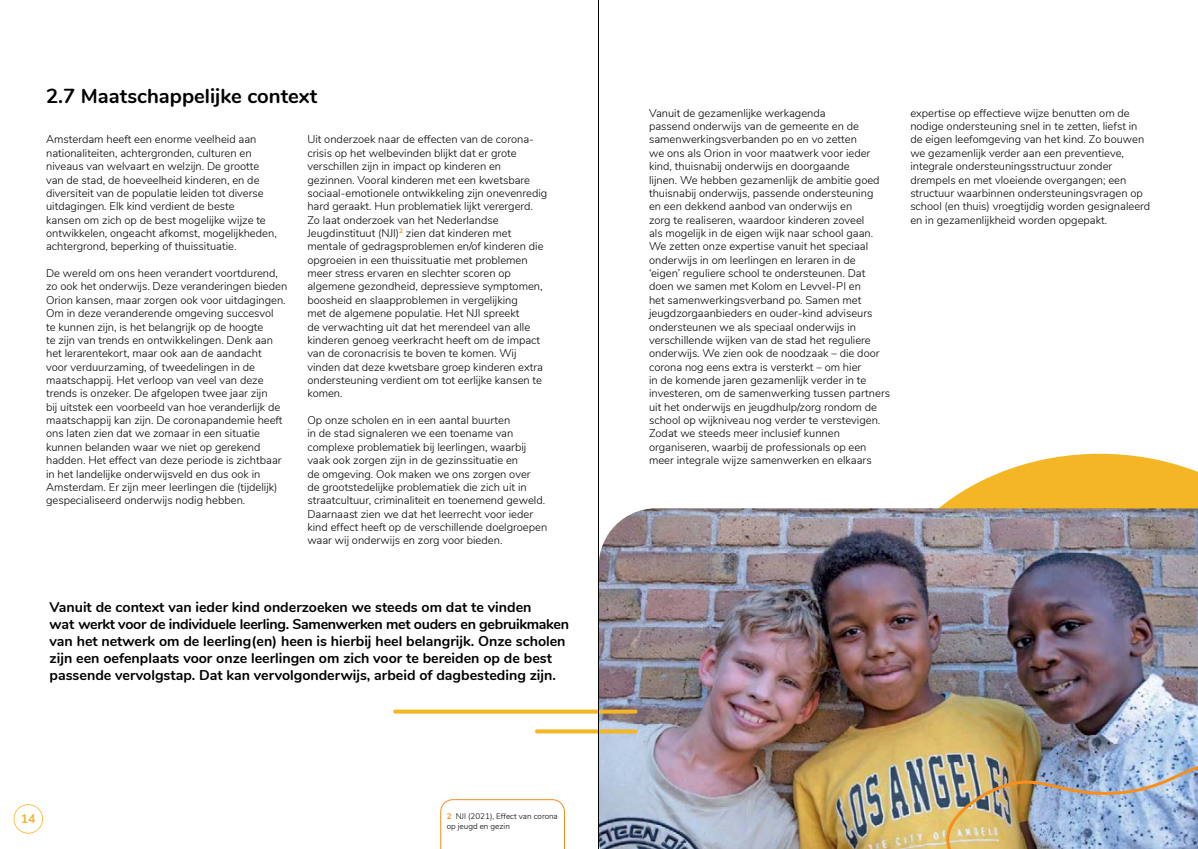
<style>
.page{position:relative;width:1198px;height:849px;background:#fff}
.page>*{position:absolute;margin:0;border:0;box-sizing:border-box;transform-origin:0 0}
.t1{font:700 20.25px "Nunito";color:#000}
.t2{font:700 14.12px/17px "Nunito";color:#000}
.t3{font:700 12.62px "Nunito";color:#f2b436}
.t4{font:300 11.12px/13.4px "Nunito";color:#000}
.t5{font:300 8.12px/9.8px "Nunito";color:#000}
.s1{font-weight:700;color:#f78f1e}
</style>
<div class="page">
<svg style="left:14px;top:804px;width:29px;height:30px"></svg>
<svg style="left:440px;top:799px;width:125px;height:50px"></svg>
<svg style="left:939px;top:454px;width:259px;height:54px;fill:#f5b625"></svg>
<img style="left:599px;top:508px;width:599px;height:341px">
<svg style="left:393px;top:710px;width:244px;height:23px"></svg>
<img style="left:946px;top:764px;width:252px;height:85px">
<hr style="left:598px;top:0;width:1px;height:849px;background:#000">
<h1 class="t1" style="left:46px;top:81px;width:273px">2.7 Maatschappelijke context</h1>
<p class="t4" style="left:46px;top:132px;width:232px">Amsterdam heeft een enorme veelheid aan nationaliteiten, achtergronden, culturen en niveaus van welvaart en welzijn. De grootte van de stad, de hoeveelheid kinderen, en de diversiteit van de populatie leiden tot diverse uitdagingen. Elk kind verdient de beste<br>kansen om zich op de best mogelijke wijze te ontwikkelen, ongeacht afkomst, mogelijkheden, achtergrond, beperking of thuissituatie.</p>
<p class="t4" style="left:46px;top:266px;width:243px">De wereld om ons heen verandert voortdurend, zo ook het onderwijs. Deze veranderingen bieden Orion kansen, maar zorgen ook voor uitdagingen.<br>Om in deze veranderende omgeving succesvol<br>te kunnen zijn, is het belangrijk op de hoogte<br>te zijn van trends en ontwikkelingen. Denk aan het lerarentekort, maar ook aan de aandacht<br>voor verduurzaming, of tweedelingen in de maatschappij. Het verloop van veel van deze trends is onzeker. De afgelopen twee jaar zijn<br>bij uitstek een voorbeeld van hoe veranderlijk de maatschappij kan zijn. De coronapandemie heeft ons laten zien dat we zomaar in een situatie kunnen belanden waar we niet op gerekend hadden. Het effect van deze periode is zichtbaar in het landelijke onderwijsveld en dus ook in Amsterdam. Er zijn meer leerlingen die (tijdelijk) gespecialiseerd onderwijs nodig hebben.</p>
<p class="t4" style="left:307px;top:132px;width:241px">Uit onderzoek naar de effecten van de corona&shy;crisis op het welbevinden blijkt dat er grote verschillen zijn in impact op kinderen en gezinnen. Vooral kinderen met een kwetsbare sociaal-emotionele ontwikkeling zijn onevenredig hard geraakt. Hun problematiek lijkt verergerd.<br>Zo laat onderzoek van het Nederlandse Jeugdinstituut (NJI)<sup>2</sup> zien dat kinderen met mentale of gedragsproblemen en/of kinderen die opgroeien in een thuissituatie met problemen meer stress ervaren en slechter scoren op algemene gezondheid, depressieve symptomen, boosheid en slaapproblemen in vergelijking<br>met de algemene populatie. Het NJI spreekt<br>de verwachting uit dat het merendeel van alle kinderen genoeg veerkracht heeft om de impact van de coronacrisis te boven te komen. Wij vinden dat deze kwetsbare groep kinderen extra ondersteuning verdient om tot eerlijke kansen te komen.</p>
<p class="t4" style="left:307px;top:413px;width:241px">Op onze scholen en in een aantal buurten<br>in de stad signaleren we een toename van complexe problematiek bij leerlingen, waarbij vaak ook zorgen zijn in de gezinssituatie en<br>de omgeving. Ook maken we ons zorgen over<br>de grootstedelijke problematiek die zich uit in straatcultuur, criminaliteit en toenemend geweld.<br>Daarnaast zien we dat het leerrecht voor ieder kind effect heeft op de verschillende doelgroepen waar wij onderwijs en zorg voor bieden.</p>
<p class="t2" style="left:50px;top:598px;width:521px">Vanuit de context van ieder kind onderzoeken we steeds om dat te vinden<br>wat werkt voor de individuele leerling. Samenwerken met ouders en gebruikmaken van het netwerk om de leerling(en) heen is hierbij heel belangrijk. Onze scholen zijn een oefenplaats voor onze leerlingen om zich voor te bereiden op de best passende vervolgstap. Dat kan vervolgonderwijs, arbeid of dagbesteding zijn.</p>
<p class="t3" style="left:21px;top:810px;width:17px">14</p>
<p class="t5" style="left:447px;top:811px;width:113px"><span class="s1">2</span> NJI (2021), Effect van corona op jeugd en gezin</p>
<p class="t4" style="left:649px;top:106px;width:243px">Vanuit de gezamenlijke werkagenda<br>passend onderwijs van de gemeente en de samenwerkingsverbanden po en vo zetten<br>we ons als Orion in voor maatwerk voor ieder kind, thuisnabij onderwijs en doorgaande<br>lijnen. We hebben gezamenlijk de ambitie goed thuisnabij onderwijs, passende ondersteuning<br>en een dekkend aanbod van onderwijs en<br>zorg te realiseren, waardoor kinderen zoveel<br>als mogelijk in de eigen wijk naar school gaan.<br>We zetten onze expertise vanuit het speciaal onderwijs in om leerlingen en leraren in de<br>‘eigen’ reguliere school te ondersteunen. Dat doen we samen met Kolom en Levvel-PI en<br>het samenwerkingsverband po. Samen met jeugdzorgaanbieders en ouder-kind adviseurs ondersteunen we als speciaal onderwijs in verschillende wijken van de stad het reguliere onderwijs. We zien ook de noodzaak – die door corona nog eens extra is versterkt – om hier<br>in de komende jaren gezamenlijk verder in te investeren, om de samenwerking tussen partners uit het onderwijs en jeugdhulp/zorg rondom de school op wijkniveau nog verder te verstevigen.<br>Zodat we steeds meer inclusief kunnen organiseren, waarbij de professionals op een meer integrale wijze samenwerken en elkaars</p>
<p class="t4" style="left:910px;top:106px;width:241px">expertise op effectieve wijze benutten om de nodige ondersteuning snel in te zetten, liefst in de eigen leefomgeving van het kind. Zo bouwen we gezamenlijk verder aan een preventieve, integrale ondersteuningsstructuur zonder drempels en met vloeiende overgangen; een structuur waarbinnen ondersteuningsvragen op school (en thuis) vroegtijdig worden gesignaleerd en in gezamenlijkheid worden opgepakt.</p>
</div>
